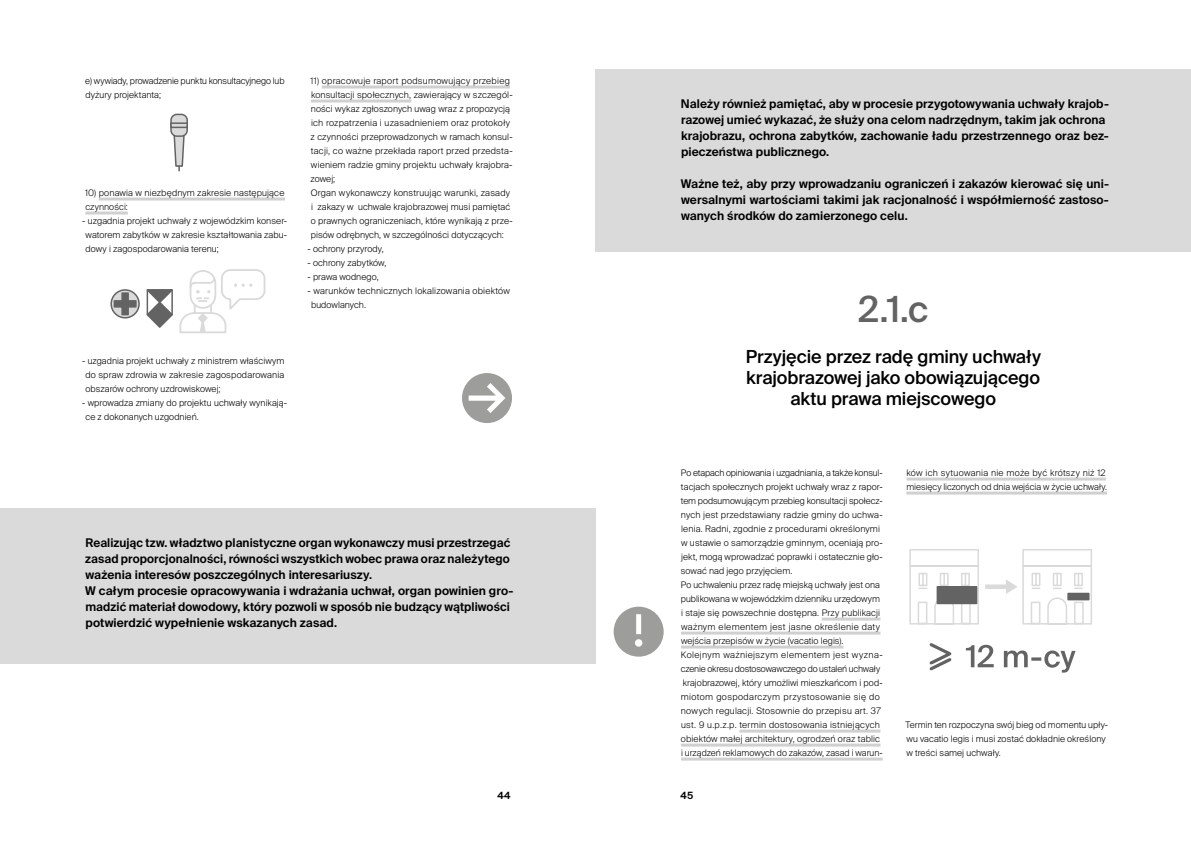
<style>
.page{position:relative;width:1191px;height:842px;background:#fff}
.page>*{position:absolute;margin:0;border:0;box-sizing:border-box;transform-origin:0 0}
.t1{font:500 36px "Suisse Intl";color:#646363}
.t2{font:500 18px/21px "Suisse Intl";letter-spacing:-.005em;color:#000;text-align:center}
.t3{font:600 12px/16px "Suisse Intl";letter-spacing:.005em;color:#000}
.t4{font:600 10px "Suisse Intl";color:#000}
.t5{font:300 9px/14px "Suisse Intl";letter-spacing:.01em;color:#000}
</style>
<div class="page">
<div style="left:171px;top:114px;width:16px;height:22px;background:#dadada;border-radius:6px"></div>
<div style="left:170px;top:114px;width:18px;height:23px;border:2px solid #646363;border-radius:6px"></div>
<svg style="left:170px;top:122px;width:18px;height:6px"></svg>
<svg style="left:173px;top:133px;width:13px;height:38px"></svg>
<div style="left:190px;top:270px;width:26px;height:39px;border:2px solid #dadada;border-radius:12px"></div>
<svg style="left:146px;top:276px;width:81px;height:57px"></svg>
<div style="left:221px;top:269px;width:44px;height:31px;border:2px solid #dadada;border-radius:8px"></div>
<svg style="left:234px;top:284px;width:18px;height:3px"></svg>
<div style="left:110px;top:289px;width:30px;height:30px;border:2px solid #646363;border-radius:50%"></div>
<svg style="left:113px;top:292px;width:24px;height:24px"></svg>
<div style="left:0;top:508px;width:595px;height:155px;background:#dadada"></div>
<div style="left:595px;top:70px;width:596px;height:182px;background:#dadada"></div>
<hr style="left:99px;top:198px;width:186px;height:3px;background:#d0d0d0">
<hr style="left:85px;top:212px;width:43px;height:3px;background:#d0d0d0">
<hr style="left:322px;top:86px;width:188px;height:3px;background:#d0d0d0">
<hr style="left:311px;top:100px;width:100px;height:3px;background:#d0d0d0">
<hr style="left:821px;top:618px;width:59px;height:3px;background:#d0d0d0">
<hr style="left:681px;top:632px;width:199px;height:3px;background:#d0d0d0">
<hr style="left:681px;top:646px;width:162px;height:3px;background:#d0d0d0">
<hr style="left:739px;top:730px;width:141px;height:3px;background:#d0d0d0">
<hr style="left:681px;top:744px;width:199px;height:3px;background:#d0d0d0">
<hr style="left:681px;top:758px;width:201px;height:3px;background:#d0d0d0">
<hr style="left:906px;top:478px;width:200px;height:3px;background:#d0d0d0">
<hr style="left:906px;top:492px;width:201px;height:3px;background:#d0d0d0">
<svg style="left:462px;top:373px;width:50px;height:50px"></svg>
<svg style="left:909px;top:549px;width:70px;height:76px"></svg>
<div style="left:936px;top:586px;width:41px;height:18px;background:#646363"></div>
<svg style="left:985px;top:549px;width:107px;height:76px"></svg>
<svg style="left:929px;top:643px;width:23px;height:28px"></svg>
<svg style="left:966px;top:645px;width:109px;height:28px"></svg>
<svg style="left:613px;top:607px;width:50px;height:50px"></svg>
<p class="t5" style="left:85px;top:74px;width:201px">e) wywiady, prowadzenie punktu konsultacyjnego lub dyżury projektanta;</p>
<p class="t5" style="left:85px;top:186px;width:201px">10) ponawia w niezbędnym zakresie następujące czynności:</p>
<p class="t5" style="left:85px;top:214px;width:203px;text-align:justify;text-indent:-3px">- uzgadnia projekt uchwały z wojewódzkim konser&shy;watorem zabytków w zakresie kształtowania zabu&shy;dowy i zagospodarowania terenu;</p>
<p class="t5" style="left:85px;top:354px;width:200px;text-align:justify;text-indent:-3px">- uzgadnia projekt uchwały z ministrem właściwym do spraw zdrowia w zakresie zagospodarowania obszarów ochrony uzdrowiskowej;</p>
<p class="t5" style="left:85px;top:396px;width:203px;text-indent:-3px">- wprowadza zmiany do projektu uchwały wynikają&shy;ce z dokonanych uzgodnień.</p>
<p class="t5" style="left:310px;top:74px;width:204px">11) opracowuje raport podsumowujący przebieg konsultacji społecznych, zawierający w szczegól&shy;ności wykaz zgłoszonych uwag wraz z propozycją ich rozpatrzenia i uzasadnieniem oraz protokoły z czynności przeprowadzonych w ramach konsul&shy;tacji, co ważne przekłada raport przed przedsta&shy;wieniem radzie gminy projektu uchwały krajobra&shy;zowej;<br>Organ wykonawczy konstruując warunki, zasady i zakazy w uchwale krajobrazowej musi pamiętać o prawnych ograniczeniach, które wynikają z prze&shy;pisów odrębnych, w szczególności dotyczących:</p>
<p class="t5" style="left:307px;top:242px;width:78px">- ochrony przyrody,</p>
<p class="t5" style="left:307px;top:256px;width:80px">- ochrony zabytków,</p>
<p class="t5" style="left:307px;top:270px;width:73px">- prawa wodnego,</p>
<p class="t5" style="left:311px;top:284px;width:200px;text-indent:-4px">- warunków technicznych lokalizowania obiektów budowlanych.</p>
<p class="t3" style="left:85px;top:535px;width:430px">Realizując tzw. władztwo planistyczne organ wykonawczy musi przestrzegać zasad proporcjonalności, równości wszystkich wobec prawa oraz należytego ważenia interesów poszczególnych interesariuszy.<br>W całym procesie opracowywania i wdrażania uchwał, organ powinien gro&shy;madzić materiał dowodowy, który pozwoli w sposób nie budzący wątpliwości potwierdzić wypełnienie wskazanych zasad.</p>
<p class="t3" style="left:681px;top:96px;width:429px">Należy również pamiętać, aby w procesie przygotowywania uchwały krajob&shy;razowej umieć wykazać, że służy ona celom nadrzędnym, takim jak ochrona krajobrazu, ochrona zabytków, zachowanie ładu przestrzennego oraz bez&shy;pieczeństwa publicznego.</p>
<h3 class="t3" style="left:680px;top:176px;width:430px;text-align:justify">Ważne też, aby przy wprowadzaniu ograniczeń i zakazów kierować się uni&shy;wersalnymi wartościami takimi jak racjonalność i współmierność zastoso&shy;wanych środków do zamierzonego celu.</h3>
<h1 class="t1" style="left:858px;top:289px;width:72px">2.1.c</h1>
<h2 class="t2" style="left:745px;top:346px;width:297px">Przyjęcie przez radę gminy uchwały krajobrazowej jako obowiązującego aktu prawa miejscowego</h2>
<p class="t5" style="left:681px;top:466px;width:203px">Po etapach opiniowania i uzgadniania, a także konsul&shy;tacjach społecznych projekt uchwały wraz z rapor&shy;tem podsumowującym przebieg konsultacji społecz&shy;nych jest przedstawiany radzie gminy do uchwa&shy;lenia. Radni, zgodnie z procedurami określonymi w ustawie o samorządzie gminnym, oceniają pro&shy;jekt, mogą wprowadzać poprawki i ostatecznie gło&shy;sować nad jego przyjęciem.<br>Po uchwaleniu przez radę miejską uchwały jest ona publikowana w wojewódzkim dzienniku urzędowym i staje się powszechnie dostępna. Przy publikacji ważnym elementem jest jasne określenie daty wejścia przepisów w życie (vacatio legis).<br>Kolejnym ważniejszym elementem jest wyzna&shy;czenie okresu dostosowawczego do ustaleń uchwały krajobrazowej, który umożliwi mieszkańcom i pod&shy;miotom gospodarczym przystosowanie się do nowych regulacji. Stosownie do przepisu art. 37 ust. 9 u.p.z.p. termin dostosowania istniejących obiektów małej architektury, ogrodzeń oraz tablic i urządzeń reklamowych do zakazów, zasad i warun-</p>
<p class="t5" style="left:906px;top:466px;width:202px">ków ich sytuowania nie może być krótszy niż 12 miesięcy liczonych od dnia wejścia w życie uchwały.</p>
<p class="t5" style="left:905px;top:718px;width:204px">Termin ten rozpoczyna swój bieg od momentu upły&shy;wu vacatio legis i musi zostać dokładnie określony w treści samej uchwały.</p>
<p class="t4" style="left:497px;top:790px;width:15px">44</p>
<p class="t4" style="left:680px;top:790px;width:14px">45</p>
</div>
